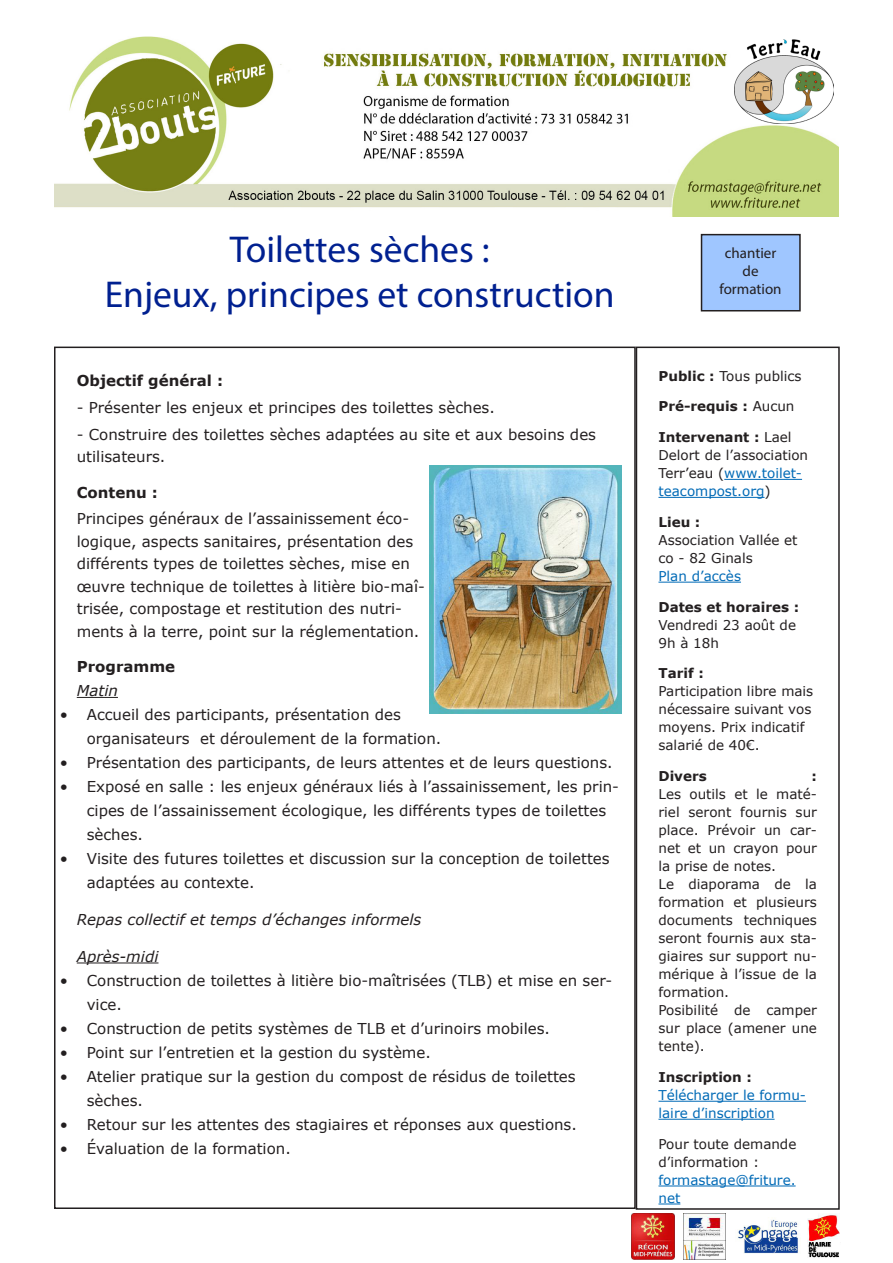
<style>
.page{position:relative;width:893px;height:1263px;background:#fff}
.page>*{position:absolute;margin:0;border:0;box-sizing:border-box;transform-origin:0 0}
.t1{font:37.5px "Myriad Pro";color:#002090}
.t2{font:15px/22.5px "Verdana";color:#231f20}
.Liste_1{font:italic 15px "Verdana";color:#231f20}
.t3{font:700 15px "Verdana";color:#231f20}
.t4{font:15px "Myriad Pro";color:#231f20}
.t5{font:13.5px/18px "Verdana";color:#231f20}
.t6{font:13.5px/18px "Verdana";color:#016ab6}
.t7{font:700 13.5px "Verdana";color:#231f20}
.s1{font-weight:700}
.s2{font-weight:400}
.s3{color:#016ab6}
.s4{font-weight:700;color:#231f20}
</style>
<div class="page">
<hr style="left:77px;top:697px;width:41px;height:1px;background:#231f20">
<hr style="left:77px;top:962px;width:81px;height:1px;background:#231f20">
<img style="left:54px;top:36px;width:785px;height:181px">
<div style="left:701px;top:235px;width:99px;height:76px;background:#9fc6ff"></div>
<div style="left:701px;top:234px;width:100px;height:77px;border:2px solid #231f20"></div>
<img style="left:631px;top:1213px;width:43px;height:47px">
<img style="left:684px;top:1213px;width:42px;height:47px">
<img style="left:738px;top:1219px;width:60px;height:35px">
<img style="left:808px;top:1214px;width:32px;height:44px">
<svg style="left:635px;top:346px;width:205px;height:864px"></svg>
<img style="left:734px;top:39px;width:100px;height:85px">
<img style="left:429px;top:466px;width:192px;height:247px">
<p class="t1" style="left:230px;top:226px;width:261px">Toilettes sèches :</p>
<p class="t1" style="left:105px;top:271px;width:511px">Enjeux, principes et construction</p>
<p class="t3" style="left:77px;top:370px;width:148px">Objectif général :</p>
<p class="t2" style="left:77px;top:396px;width:420px">- Présenter les enjeux et principes des toilettes sèches.</p>
<p class="t2" style="left:77px;top:423px;width:521px">- Construire des toilettes sèches adaptées au site et aux besoins des utilisateurs.</p>
<p class="t3" style="left:77px;top:481px;width:83px">Contenu :</p>
<p class="t2" style="left:77px;top:507px;width:350px">Principes généraux de l’assainissement éco&shy;logique, aspects sanitaires, présentation des différents types de toilettes sèches, mise en œuvre technique de toilettes à litière bio-maî&shy;trisée, compostage et restitution des nutri&shy;ments à la terre, point sur la réglementation.</p>
<p class="t3" style="left:77px;top:656px;width:100px">Programme</p>
<p class="Liste_1" style="left:77px;top:680px;width:43px">Matin</p>
<p class="t2" style="left:87px;top:702px;width:356px;line-height:24px;text-indent:-27px">• Accueil des participants, présentation des organisateurs et déroulement de la formation.</p>
<p class="t2" style="left:60px;top:751px;width:554px">• Présentation des participants, de leurs attentes et de leurs questions.</p>
<p class="t2" style="left:87px;top:774px;width:534px;line-height:24px;text-indent:-27px">• Exposé en salle : les enjeux généraux liés à l’assainissement, les prin&shy;cipes de l’assainissement écologique, les différents types de toilettes sèches.</p>
<p class="t2" style="left:87px;top:846px;width:524px;line-height:24px;text-indent:-27px">• Visite des futures toilettes et discussion sur la conception de toilettes adaptées au contexte.</p>
<p class="Liste_1" style="left:77px;top:909px;width:346px">Repas collectif et temps d’échanges informels</p>
<p class="Liste_1" style="left:77px;top:946px;width:83px">Après-midi</p>
<p class="t2" style="left:87px;top:968px;width:527px;line-height:24px;text-indent:-27px">• Construction de toilettes à litière bio-maîtrisées (TLB) et mise en ser&shy;vice.</p>
<p class="t2" style="left:60px;top:1017px;width:492px">• Construction de petits systèmes de TLB et d’urinoirs mobiles.</p>
<p class="t2" style="left:60px;top:1041px;width:373px">• Point sur l’entretien et la gestion du système.</p>
<p class="t2" style="left:87px;top:1064px;width:490px;line-height:24px;text-indent:-27px">• Atelier pratique sur la gestion du compost de résidus de toilettes sèches.</p>
<p class="t2" style="left:60px;top:1113px;width:519px">• Retour sur les attentes des stagiaires et réponses aux questions.</p>
<p class="t2" style="left:60px;top:1137px;width:233px">• Évaluation de la formation.</p>
<p class="t4" style="left:725px;top:244px;width:53px">chantier</p>
<p class="t4" style="left:742px;top:262px;width:17px">de</p>
<p class="t4" style="left:719px;top:280px;width:64px">formation</p>
<p class="t5" style="left:658px;top:367px;width:145px"><span class="s1">Public :</span> Tous publics</p>
<p class="t7" style="left:658px;top:397px;width:138px">Pré-requis : <span class="s2">Aucun</span></p>
<p class="t5" style="left:658px;top:428px;width:151px"><span class="s1">Intervenant :</span> Lael<br>Delort de l’association<br>Terr’eau (<span class="s3">www.toilet&shy;teacompost.org</span>)</p>
<p class="t5" style="left:658px;top:513px;width:141px"><span class="s1">Lieu :<br></span>Association Vallée et co - 82 Ginals</p>
<p class="t6" style="left:658px;top:567px;width:84px">Plan d’accès</p>
<p class="t5" style="left:658px;top:598px;width:142px"><span class="s1">Dates et horaires :<br></span>Vendredi 23 août de<br>9h à 18h</p>
<p class="t5" style="left:658px;top:664px;width:156px"><span class="s1">Tarif :<br></span>Participation libre mais nécessaire suivant vos moyens. Prix indicatif salarié de 40€.</p>
<p class="t7" style="left:658px;top:767px;width:50px">Divers</p>
<p class="t5" style="left:658px;top:767px;width:160px;text-align:justify;text-indent:153px"><span class="s1">:<br></span>Les outils et le maté&shy;riel seront fournis sur place. Prévoir un car&shy;net et un crayon pour la prise de notes.</p>
<p class="t5" style="left:658px;top:875px;width:160px;text-align:justify">Le diaporama de la formation et plusieurs documents techniques seront fournis aux sta&shy;giaires sur support nu&shy;mérique à l’issue de la formation.</p>
<p class="t5" style="left:658px;top:1001px;width:160px;text-align:justify">Posibilité de camper sur place (amener une tente).</p>
<p class="t6" style="left:658px;top:1068px;width:149px"><span class="s4">Inscription :<br></span>Télécharger le formu&shy;laire d’inscription</p>
<p class="t5" style="left:658px;top:1135px;width:139px">Pour toute demande d’information : <span class="s3">formastage@friture. net</span></p>
</div>
